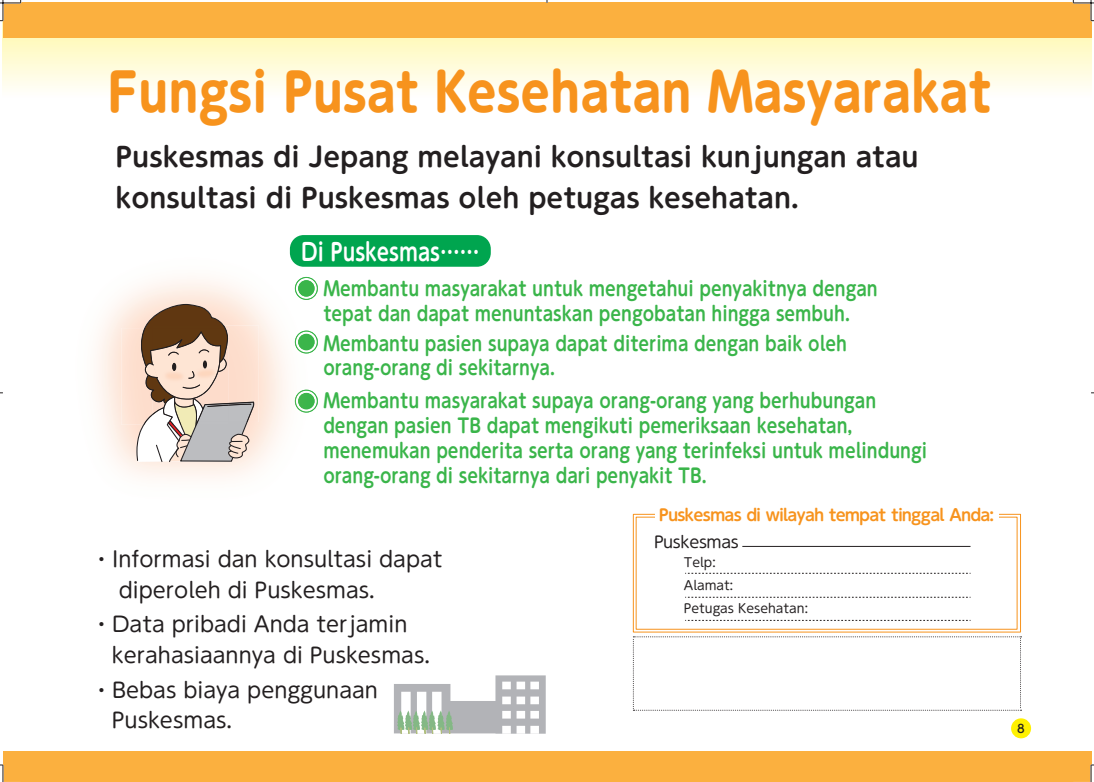
<style>
.page{position:relative;width:1094px;height:782px;background:#fff}
.page>*{position:absolute;margin:0;border:0;box-sizing:border-box;transform-origin:0 0}
.t1{font:700 51.88px "UD Shin M Go Pr 6";color:#f7931d;scale:.9 1}
.t2{font:700 26.62px/40.8px "UD Shin M Go Pr 6 De";color:#231f20}
.t3{font:700 23.88px "UD Shin M Go Pr 6 De";color:#fff;scale:.82 1}
.t4{font:20.88px/30.8px "UD Shin M Go Pr 6";color:#231f20}
.t5{font:700 19.5px/24.8px "UD Shin M Go Pr 6 De";color:#3ab54a;scale:.87 1}
.t6{font:700 16px "UD Shin M Go Pr 6 De";letter-spacing:-.05em;color:#f7931d}
.t7{font:16px "UD Shin M Go Pr 6";letter-spacing:-.025em;color:#231f20}
.t8{font:12.38px/23px "UD Shin M Go Pr 6";color:#231f20}
.t9{font:500 11.5px "UD Shin M Go Pr 6";color:#231f20}
</style>
<div class="page">
<svg style="left:3px;top:38px;width:1088px;height:51px;background:#fffbd7"></svg>
<div style="left:3px;top:3px;width:1088px;height:35px;background:#fbb03f"></div>
<div style="left:3px;top:751px;width:1088px;height:30px;background:#fbb03f"></div>
<div style="left:1011px;top:718px;width:20px;height:20px;background:#fff101;border-radius:50%"></div>
<svg style="left:633px;top:636px;width:388px;height:75px"></svg>
<div style="left:633px;top:514px;width:388px;height:118px;border:1px solid #f7931d"></div>
<div style="left:655px;top:500px;width:344px;height:22px;background:#fff"></div>
<img style="left:295px;top:277px;width:23px;height:23px">
<img style="left:295px;top:330px;width:23px;height:23px">
<img style="left:295px;top:390px;width:23px;height:23px">
<img style="left:121px;top:328px;width:15px;height:97px">
<img style="left:254px;top:325px;width:5px;height:97px">
<svg style="left:136px;top:303px;width:118px;height:160px;background:#cab5a6"></svg>
<svg style="left:394px;top:675px;width:152px;height:59px"></svg>
<hr style="left:742px;top:546px;width:228px;height:1px;background:#231f20">
<svg style="left:685px;top:573px;width:285px;height:1px"></svg>
<svg style="left:685px;top:597px;width:285px;height:1px"></svg>
<svg style="left:685px;top:620px;width:285px;height:1px"></svg>
<div style="left:290px;top:235px;width:201px;height:32px;background:#00a54f;border-radius:14px"></div>
<svg style="left:0;top:0;width:21px;height:21px"></svg>
<svg style="left:0;top:764px;width:21px;height:18px"></svg>
<svg style="left:1072px;top:0;width:22px;height:21px"></svg>
<svg style="left:1072px;top:764px;width:22px;height:18px"></svg>
<h1 class="t1" style="left:108px;top:47px;width:983px">Fungsi Pusat Kesehatan Masyarakat</h1>
<h2 class="t2" style="left:116px;top:135px;width:804px">Puskesmas di Jepang melayani konsultasi kunjungan atau konsultasi di Puskesmas oleh petugas kesehatan.</h2>
<p class="t3" style="left:301px;top:231px;width:219px">Di Puskesmas……</p>
<p class="t5" style="left:323px;top:275px;width:639px">Membantu masyarakat untuk mengetahui penyakitnya dengan tepat dan dapat menuntaskan pengobatan hingga sembuh.</p>
<p class="t5" style="left:323px;top:330px;width:603px">Membantu pasien supaya dapat diterima dengan baik oleh orang-orang di sekitarnya.</p>
<p class="t5" style="left:323px;top:387px;width:695px">Membantu masyarakat supaya orang-orang yang berhubungan dengan pasien TB dapat mengikuti pemeriksaan kesehatan, menemukan penderita serta orang yang terinfeksi untuk melindungi orang-orang di sekitarnya dari penyakit TB.</p>
<p class="t4" style="left:119px;top:542px;width:325px;text-indent:-28px">・Informasi dan konsultasi dapat diperoleh di Puskesmas.</p>
<p class="t4" style="left:112px;top:608px;width:320px;text-indent:-21px">・Data pribadi Anda terjamin kerahasiaannya di Puskesmas.</p>
<p class="t4" style="left:112px;top:673px;width:268px;text-indent:-21px">・Bebas biaya penggunaan<br>Puskesmas.</p>
<p class="t6" style="left:659px;top:501px;width:336px">Puskesmas di wilayah tempat tinggal Anda:</p>
<p class="t7" style="left:654px;top:529px;width:86px">Puskesmas</p>
<p class="t8" style="left:684px;top:550px;width:126px">Telp:<br>Alamat:<br>Petugas Kesehatan:</p>
<p class="t9" style="left:1017px;top:719px;width:9px">8</p>
</div>
